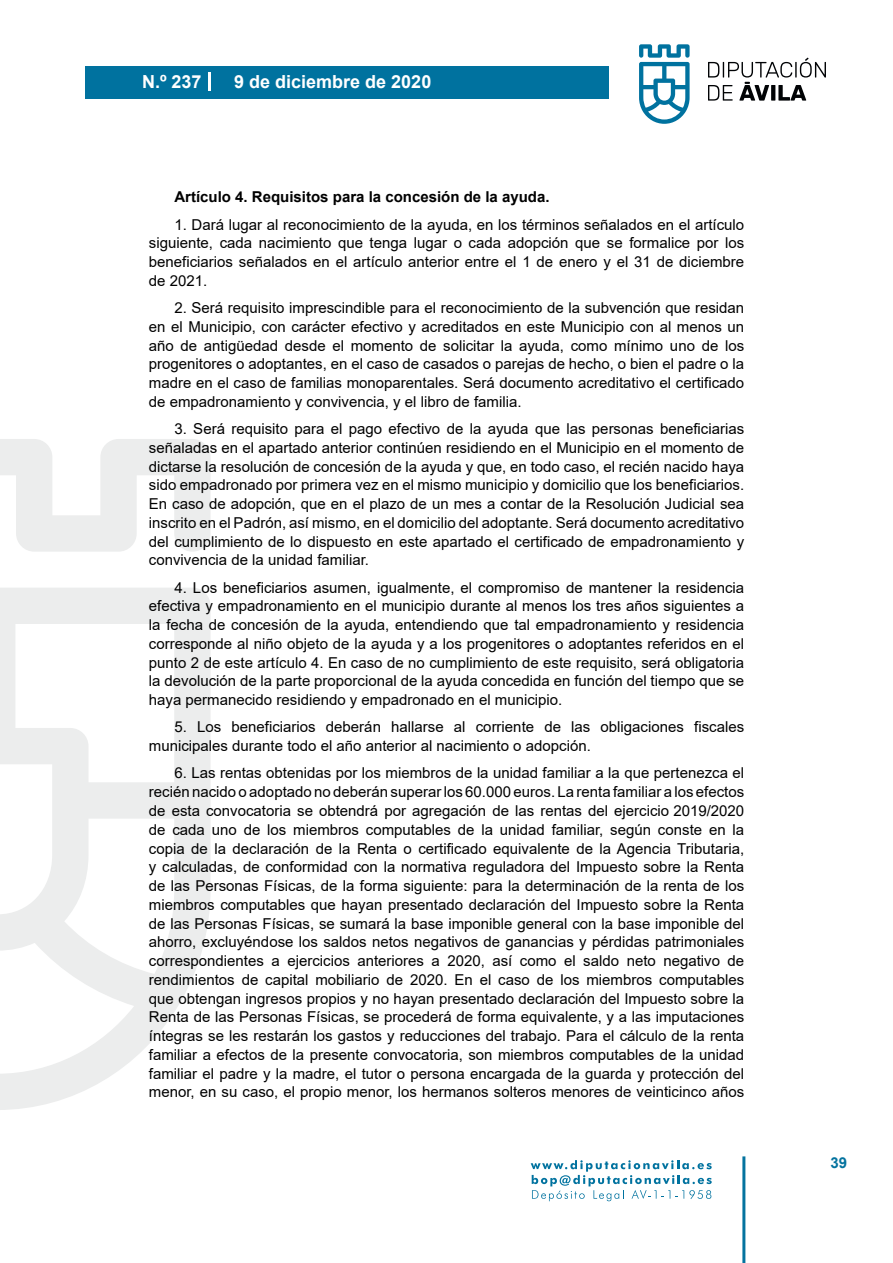
<style>
.page{position:relative;width:893px;height:1263px;background:#fff}
.page>*{position:absolute;margin:0;border:0;box-sizing:border-box;transform-origin:0 0}
.t1{font:700 18px "Arial";color:#fff}
.t2{font:15px/18.8px "Arial";color:#000;text-align:justify}
.t3{font:700 15px "Arial";color:#000}
.t4{font:700 15px "Arial";color:#04739f}
</style>
<div class="page">
<svg style="left:531px;top:1160px;width:181px;height:41px"></svg>
<div style="left:85px;top:66px;width:523px;height:33px;background:#00729f"></div>
<svg style="left:639px;top:44px;width:51px;height:80px"></svg>
<svg style="left:708px;top:58px;width:118px;height:43px"></svg>
<hr style="left:742px;top:1156px;width:3px;height:107px;background:#04739f">
<svg style="left:208px;top:72px;width:2px;height:18px"></svg>
<svg style="left:0;top:439px;width:211px;height:671px"></svg>
<p class="t1" style="left:142px;top:69px;width:61px">N.º 237</p>
<p class="t1" style="left:234px;top:69px;width:199px">9 de diciembre de 2020</p>
<p class="t3" style="left:174px;top:187px;width:377px">Artículo 4. Requisitos para la concesión de la ayuda.</p>
<p class="t2" style="left:149px;top:215px;width:597px;text-indent:26px">1. Dará lugar al reconocimiento de la ayuda, en los términos señalados en el artículo siguiente, cada nacimiento que tenga lugar o cada adopción que se formalice por los beneficiarios señalados en el artículo anterior entre el 1 de enero y el 31 de diciembre de 2021.</p>
<p class="t2" style="left:149px;top:298px;width:597px;text-indent:26px">2. Será requisito imprescindible para el reconocimiento de la subvención que residan en el Municipio, con carácter efectivo y acreditados en este Municipio con al menos un año de antigüedad desde el momento de solicitar la ayuda, como mínimo uno de los progenitores o adoptantes, en el caso de casados o parejas de hecho, o bien el padre o la madre en el caso de familias monoparentales. Será documento acreditativo el certificado de empadronamiento y convivencia, y el libro de familia.</p>
<p class="t2" style="left:149px;top:419px;width:597px;text-indent:26px">3. Será requisito para el pago efectivo de la ayuda que las personas beneficiarias señaladas en el apartado anterior continúen residiendo en el Municipio en el momento de dictarse la resolución de concesión de la ayuda y que, en todo caso, el recién nacido haya sido empadronado por primera vez en el mismo municipio y domicilio que los beneficiarios.<br>En caso de adopción, que en el plazo de un mes a contar de la Resolución Judicial sea inscrito en el Padrón, así mismo, en el domicilio del adoptante. Será documento acreditativo del cumplimiento de lo dispuesto en este apartado el certificado de empadronamiento y convivencia de la unidad familiar.</p>
<p class="t2" style="left:149px;top:578px;width:597px;text-indent:26px">4. Los beneficiarios asumen, igualmente, el compromiso de mantener la residencia efectiva y empadronamiento en el municipio durante al menos los tres años siguientes a la fecha de concesión de la ayuda, entendiendo que tal empadronamiento y residencia corresponde al niño objeto de la ayuda y a los progenitores o adoptantes referidos en el punto 2 de este artículo 4. En caso de no cumplimiento de este requisito, será obligatoria la devolución de la parte proporcional de la ayuda concedida en función del tiempo que se haya permanecido residiendo y empadronado en el municipio.</p>
<p class="t2" style="left:149px;top:718px;width:597px;text-indent:26px">5. Los beneficiarios deberán hallarse al corriente de las obligaciones fiscales municipales durante todo el año anterior al nacimiento o adopción.</p>
<p class="t2" style="left:149px;top:764px;width:597px;text-indent:26px">6. Las rentas obtenidas por los miembros de la unidad familiar a la que pertenezca el recién nacido o adoptado no deberán superar los 60.000 euros. La renta familiar a los efectos de esta convocatoria se obtendrá por agregación de las rentas del ejercicio 2019/2020 de cada uno de los miembros computables de la unidad familiar, según conste en la copia de la declaración de la Renta o certificado equivalente de la Agencia Tributaria, y calculadas, de conformidad con la normativa reguladora del Impuesto sobre la Renta de las Personas Físicas, de la forma siguiente: para la determinación de la renta de los miembros computables que hayan presentado declaración del Impuesto sobre la Renta de las Personas Físicas, se sumará la base imponible general con la base imponible del ahorro, excluyéndose los saldos netos negativos de ganancias y pérdidas patrimoniales correspondientes a ejercicios anteriores a 2020, así como el saldo neto negativo de rendimientos de capital mobiliario de 2020. En el caso de los miembros computables que obtengan ingresos propios y no hayan presentado declaración del Impuesto sobre la Renta de las Personas Físicas, se procederá de forma equivalente, y a las imputaciones íntegras se les restarán los gastos y reducciones del trabajo. Para el cálculo de la renta familiar a efectos de la presente convocatoria, son miembros computables de la unidad familiar el padre y la madre, el tutor o persona encargada de la guarda y protección del menor, en su caso, el propio menor, los hermanos solteros menores de veinticinco años</p>
<p class="t4" style="left:831px;top:1152px;width:18px">39</p>
</div>
